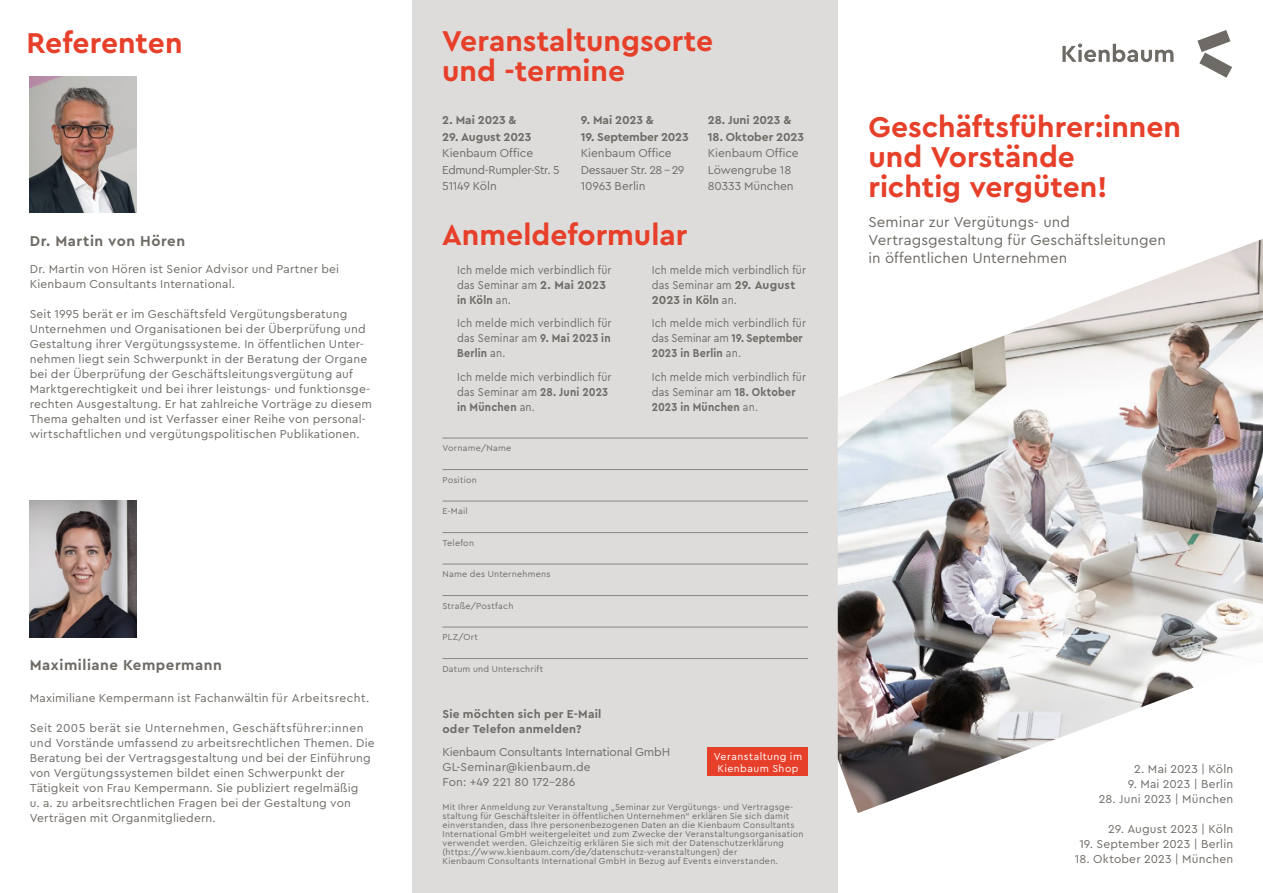
<style>
.page{position:relative;width:1263px;height:893px;background:#fff}
.page>*{position:absolute;margin:0;border:0;box-sizing:border-box;transform-origin:0 0}
.t1{font:700 30px/30px "Cera Pro";color:#e7402a}
.t2{font:15px/18px "Cera Pro";letter-spacing:.005em;color:#6f6b66}
.t3{font:700 15px "Cera Pro";letter-spacing:.035em;color:#6f6b66}
.t4{font:12px/15px "Cera Pro";letter-spacing:.015em;color:#6f6b66}
.t5{font:12px/15px "Cera Pro";letter-spacing:.015em;color:#6f6b66;scale:.9 1}
.t6{font:12px/15px "Cera Pro";letter-spacing:-.015em;color:#6f6b66}
.t7{font:700 12px "Cera Pro";letter-spacing:-.005em;color:#6f6b66}
.t8{font:700 12px/15px "Cera Pro";letter-spacing:.02em;color:#6f6b66}
.t9{font:12px/16.5px "Cera Pro";letter-spacing:-.025em;color:#6f6b66}
.t10{font:12px/16.5px "Cera Pro";letter-spacing:-.01em;color:#6f6b66}
.t11{font:12px/16.5px "Cera Pro";letter-spacing:-.005em;color:#6f6b66}
.t12{font:10.5px/12px "Cera Pro";letter-spacing:.045em;color:#fff;text-align:center}
.t13{font:9px/9px "Cera Pro";letter-spacing:.025em;color:#6f6b66}
.s1{font-weight:700}
</style>
<div class="page">
<div style="left:412px;top:0;width:426px;height:893px;background:#dedcdb"></div>
<hr style="left:442px;top:438px;width:366px;height:1px;background:#868786">
<hr style="left:442px;top:469px;width:366px;height:1px;background:#868786">
<hr style="left:442px;top:501px;width:366px;height:1px;background:#868786">
<hr style="left:442px;top:532px;width:366px;height:1px;background:#868786">
<hr style="left:442px;top:564px;width:366px;height:1px;background:#868786">
<hr style="left:442px;top:595px;width:366px;height:1px;background:#868786">
<hr style="left:442px;top:627px;width:366px;height:1px;background:#868786">
<hr style="left:442px;top:658px;width:366px;height:1px;background:#868786">
<img style="left:30px;top:501px;width:106px;height:136px">
<img style="left:30px;top:77px;width:106px;height:136px">
<svg style="left:1062px;top:44px;width:111px;height:18px"></svg>
<svg style="left:1197px;top:30px;width:35px;height:48px"></svg>
<div style="left:708px;top:747px;width:100px;height:29px;background:#e7402a"></div>
<img style="left:838px;top:239px;width:425px;height:574px">
<h1 class="t1" style="left:27px;top:27px;width:157px">Referenten</h1>
<h1 class="t1" style="left:442px;top:24px;width:273px">Veranstaltungsorte und -termine</h1>
<p class="t3" style="left:30px;top:231px;width:157px">Dr. Martin von Hören</p>
<p class="t4" style="left:30px;top:261px;width:311px">Dr. Martin von Hören ist Senior Advisor und Partner bei<br>Kienbaum Consultants International.</p>
<p class="t4" style="left:30px;top:306px;width:344px">Seit 1995 berät er im Geschäftsfeld Vergütungsberatung Unternehmen und Organisationen bei der Überprüfung und Gestaltung ihrer Vergütungssysteme. In öffentlichen Unter&shy;nehmen liegt sein Schwerpunkt in der Beratung der Organe bei der Überprüfung der Geschäftsleitungsvergütung auf Marktgerechtigkeit und bei ihrer leistungs- und funktionsge&shy;rechten Ausgestaltung. Er hat zahlreiche Vorträge zu diesem Thema gehalten und ist Verfasser einer Reihe von personal&shy;wirtschaftlichen und vergütungspolitischen Publikationen.</p>
<p class="t3" style="left:30px;top:655px;width:194px">Maximiliane Kempermann</p>
<p class="t4" style="left:30px;top:690px;width:341px">Maximiliane Kempermann ist Fachanwältin für Arbeitsrecht.</p>
<p class="t4" style="left:30px;top:720px;width:346px">Seit 2005 berät sie Unternehmen, Geschäftsführer:innen und Vorstände umfassend zu arbeitsrechtlichen Themen. Die Beratung bei der Vertragsgestaltung und bei der Einführung von Vergütungssystemen bildet einen Schwerpunkt der Tätigkeit von Frau Kempermann. Sie publiziert regelmäßig<br>u. a. zu arbeitsrechtlichen Fragen bei der Gestaltung von Verträgen mit Organmitgliedern.</p>
<p class="t7" style="left:442px;top:112px;width:76px">2. Mai 2023 &amp;</p>
<p class="t7" style="left:442px;top:129px;width:91px">29. August 2023</p>
<p class="t9" style="left:442px;top:144px;width:119px">Kienbaum Office<br>Edmund-Rumpler-Str. 5<br>51149 Köln</p>
<p class="t7" style="left:581px;top:112px;width:75px">9. Mai 2023 &amp;</p>
<p class="t7" style="left:581px;top:129px;width:109px">19. September 2023</p>
<p class="t10" style="left:581px;top:144px;width:105px">Kienbaum Office<br>Dessauer Str. 28 – 29<br>10963 Berlin</p>
<p class="t7" style="left:708px;top:112px;width:85px">28. Juni 2023 &amp;</p>
<p class="t7" style="left:708px;top:129px;width:98px">18. Oktober 2023</p>
<p class="t11" style="left:708px;top:144px;width:92px">Kienbaum Office<br>Löwengrube 18<br>80333 München</p>
<h1 class="t1" style="left:442px;top:219px;width:247px">Anmeldeformular</h1>
<p class="t5" style="left:457px;top:262px;width:173px">Ich melde mich verbindlich für das Seminar am <span class="s1">2. Mai 2023 in Köln</span> an.</p>
<p class="t5" style="left:457px;top:315px;width:173px;text-align:justify">Ich melde mich verbindlich für das Seminar am <span class="s1">9. Mai 2023 in Berlin</span> an.</p>
<p class="t5" style="left:457px;top:369px;width:173px">Ich melde mich verbindlich für das Seminar am <span class="s1">28. Juni 2023 in München</span> an.</p>
<p class="t5" style="left:652px;top:262px;width:173px">Ich melde mich verbindlich für das Seminar am <span class="s1">29. August<br>2023 in Köln</span> an.</p>
<p class="t5" style="left:652px;top:315px;width:173px">Ich melde mich verbindlich für das Seminar am <span class="s1">19. September<br>2023 in Berlin</span> an.</p>
<p class="t5" style="left:652px;top:369px;width:173px">Ich melde mich verbindlich für das Seminar am <span class="s1">18. Oktober<br>2023 in München</span> an.</p>
<p class="t13" style="left:442px;top:443px;width:70px">Vorname/Name</p>
<p class="t13" style="left:442px;top:475px;width:36px">Position</p>
<p class="t13" style="left:442px;top:506px;width:27px">E-Mail</p>
<p class="t13" style="left:442px;top:538px;width:33px">Telefon</p>
<p class="t13" style="left:442px;top:569px;width:110px">Name des Unternehmens</p>
<p class="t13" style="left:442px;top:601px;width:72px">Straße/Postfach</p>
<p class="t13" style="left:442px;top:632px;width:37px">PLZ/Ort</p>
<p class="t13" style="left:442px;top:664px;width:102px">Datum und Unterschrift</p>
<p class="t8" style="left:442px;top:706px;width:161px">Sie möchten sich per E-Mail oder Telefon anmelden?</p>
<p class="t6" style="left:442px;top:744px;width:229px">Kienbaum Consultants International GmbH<br>GL-Seminar@kienbaum.de<br>Fon: +49 221 80 172-286</p>
<p class="t13" style="left:442px;top:802px;width:363px">Mit Ihrer Anmeldung zur Veranstaltung „Seminar zur Vergütungs- und Vertragsge&shy;staltung für Geschäftsleiter in öffentlichen Unternehmen“ erklären Sie sich damit einverstanden, dass Ihre personenbezogenen Daten an die Kienbaum Consultants International GmbH weitergeleitet und zum Zwecke der Veranstaltungsorganisation verwendet werden. Gleichzeitig erklären Sie sich mit der Datenschutzerklärung (https://www.kienbaum.com/de/datenschutz-veranstaltungen) der<br>Kienbaum Consultants International GmbH in Bezug auf Events einverstanden.</p>
<p class="t12" style="left:714px;top:750px;width:90px">Veranstaltung im<br>Kienbaum Shop</p>
<h1 class="t1" style="left:868px;top:110px;width:314px">Geschäftsführer:innen und Vorstände<br>richtig vergüten!</h1>
<p class="t2" style="left:868px;top:212px;width:299px">Seminar zur Vergütungs- und<br>Vertragsgestaltung für Geschäftsleitungen in öffentlichen Unternehmen</p>
<p class="t4" style="left:1134px;top:761px;width:100px">2. Mai 2023 | Köln</p>
<p class="t4" style="left:1128px;top:776px;width:107px">9. Mai 2023 | Berlin</p>
<p class="t4" style="left:1099px;top:791px;width:136px">28. Juni 2023 | München</p>
<p class="t4" style="left:1108px;top:821px;width:127px">29. August 2023 | Köln</p>
<p class="t4" style="left:1079px;top:836px;width:155px">19. September 2023 | Berlin</p>
<p class="t4" style="left:1075px;top:851px;width:160px">18. Oktober 2023 | München</p>
</div>
